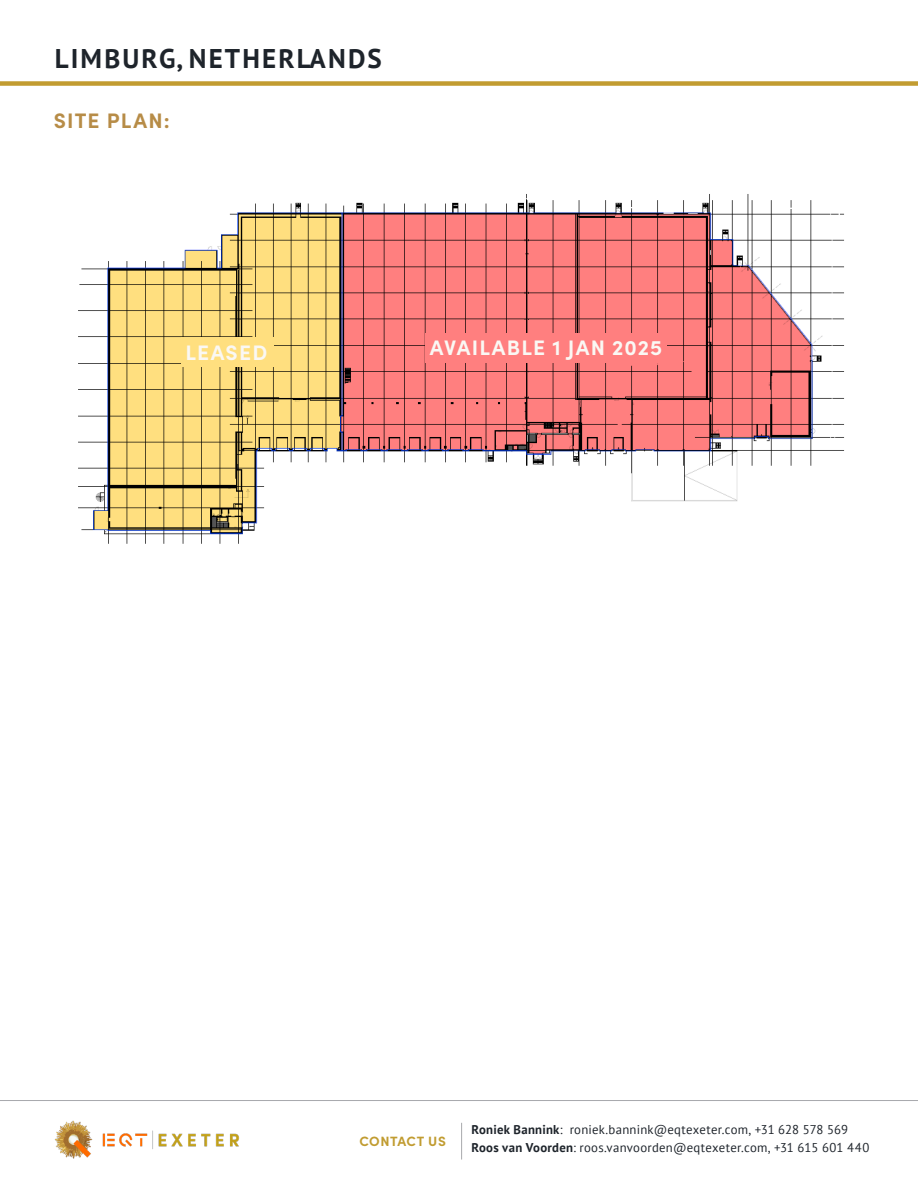
<style>
.page{position:relative;width:918px;height:1188px;background:#fff}
.page>*{position:absolute;margin:0;border:0;box-sizing:border-box;transform-origin:0 0}
.t1{font:700 27px "PT Sans";letter-spacing:.08em;color:#1e242b}
.t2{font:700 21px "Sofia Pro";letter-spacing:.06em;color:#faf8f4}
.t3{font:700 21px "Sofia Pro";letter-spacing:.055em;color:#b78c47}
.t4{font:700 13.5px "Sofia Pro";letter-spacing:.035em;color:#c19c31}
.t5{font:12.75px "PT Sans";letter-spacing:.02em;color:#1e242b}
.s1{font-weight:700}
</style>
<div class="page">
<hr style="left:0;top:1100px;width:918px;height:1px;background:#a8a9ad">
<img style="left:78px;top:194px;width:767px;height:350px">
<img style="left:54px;top:1120px;width:185px;height:39px">
<div style="left:0;top:81px;width:918px;height:5px;background:#c29c31"></div>
<hr style="left:461px;top:1123px;width:1px;height:37px;background:#a8a9ad">
<div style="left:425px;top:333px;width:242px;height:29px;background:#ff7f7f"></div>
<div style="left:181px;top:337px;width:92px;height:30px;background:#ffdf7f"></div>
<p class="t1" style="left:55px;top:41px;width:329px">LIMBURG, NETHERLANDS</p>
<p class="t3" style="left:54px;top:104px;width:118px">SITE PLAN:</p>
<p class="t2" style="left:186px;top:336px;width:83px">LEASED</p>
<p class="t2" style="left:430px;top:332px;width:234px">AVAILABLE 1 JAN 2025</p>
<p class="t4" style="left:359px;top:1131px;width:88px">CONTACT US</p>
<p class="t5" style="left:471px;top:1121px;width:378px"><span class="s1">Roniek Bannink</span>: roniek.bannink@eqtexeter.com, +31 628 578 569</p>
<p class="t5" style="left:471px;top:1139px;width:400px"><span class="s1">Roos van Voorden</span>: roos.vanvoorden@eqtexeter.com, +31 615 601 440</p>
</div>
